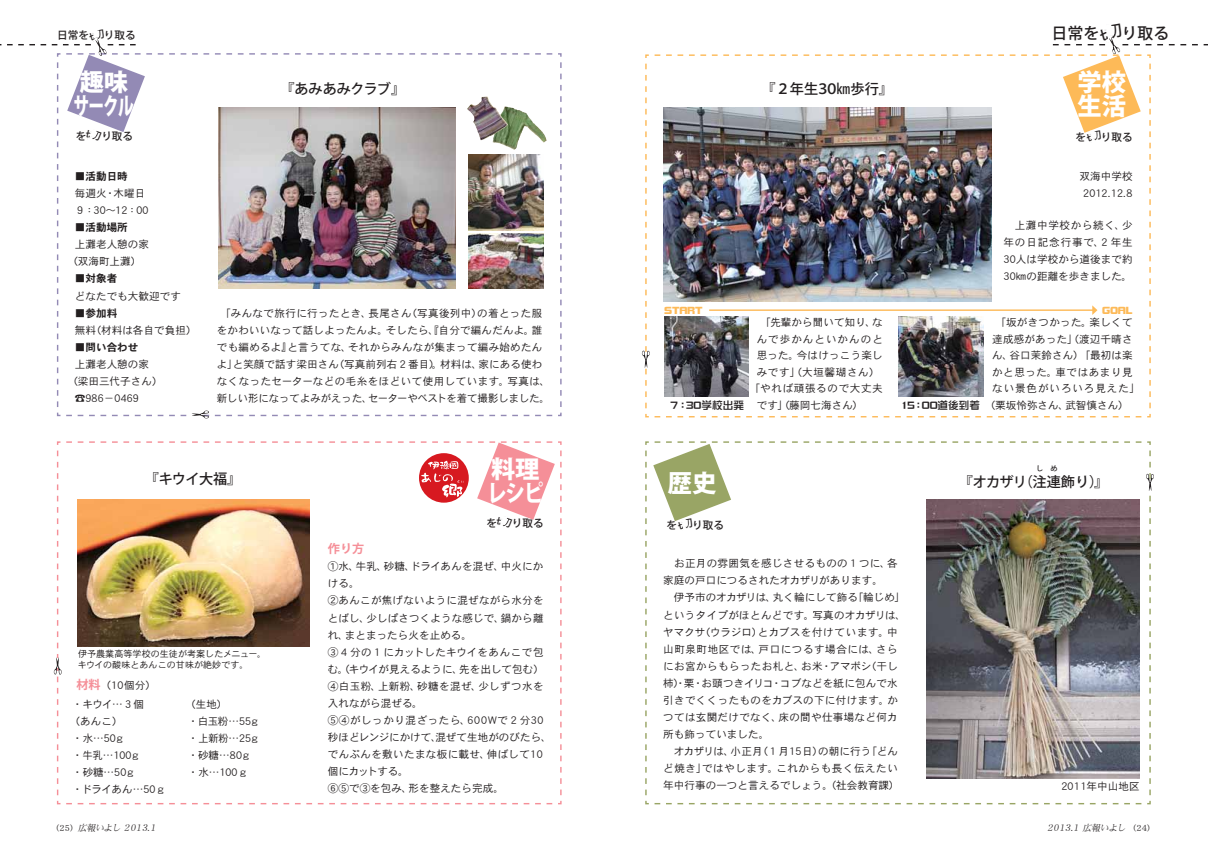
<style>
.page{position:relative;width:1208px;height:859px;background:#fff}
.page>*{position:absolute;margin:0;border:0;box-sizing:border-box;transform-origin:0 0}
.t1{font:24.1px/24.1px "Koz Go Std Heavy 90 msp RKSJ H";letter-spacing:-.03em;color:#fff}
.t2{font:15.8px "Koz Go Std Medium 90 msp RKSJ H";color:#231f20}
.t3{font:14.1px "Koz Go Std Medium 90 msp RKSJ H";letter-spacing:-.03em;color:#231f20}
.t4{font:12.1px "Koz Go Std Bold 90 msp RKSJ H";color:#f58f98}
.t5{font:10.6px/17.1px "DFHS Gothic Std W3 90 msp RKSJ V";letter-spacing:.01em;color:#231f20}
.t6{font:10.6px/17.1px "DFHS Gothic Std W3 90 msp RKSJ V";letter-spacing:-.205em;color:#231f20}
.t7{font:10.6px/17.1px "DFHS Gothic Std W3 90 msp RKSJ V";letter-spacing:-.325em;color:#231f20}
.t8{font:10.6px "Koz Go Std Medium 90 msp RKSJ H";color:#231f20}
.t9{font:10.6px "DFHS Gothic Std W3 90 msp RKSJ V";letter-spacing:.055em;color:#231f20}
.t10{font:10.6px "DFHS Gothic Std W7 90 msp RKSJ V";color:#231f20}
.t11{font:10.6px/18.9px "DFHS Gothic Std W3 90 msp RKSJ V";letter-spacing:-.075em;color:#231f20}
.t12{font:10.6px/17.1px "DFHS Gothic Std W3 90 msp RKSJ V";letter-spacing:-.2em;color:#231f20}
.t13{font:10.6px "DFHS Gothic Std W3 90 msp RKSJ V";letter-spacing:.045em;color:#231f20}
.t14{font:10.6px "DFHS Gothic Std W3 90 msp RKSJ V";letter-spacing:.08em;color:#231f20}
.t15{font:10.6px "DFHS Gothic Std W3 90 msp RKSJ V";letter-spacing:.09em;color:#231f20}
.t16{font:10.6px "DF So Gei Std W5 90 msp RKSJ H";letter-spacing:-.065em;color:#231f20}
.t17{font:10.6px "DFHS Gothic Std W3 90 msp RKSJ V";letter-spacing:-.115em;color:#231f20}
.t18{font:10.6px "DF So Gei Std W5 90 msp RKSJ H";color:#231f20}
.t19{font:10px "DF So Gei Std W9 90 msp RKSJ H";letter-spacing:-.235em;color:#fdba58}
.t20{font:9px/11.1px "DFHS Gothic Std W3 90 msp RKSJ V";color:#231f20}
.t21{font:italic 9px "DFHS Mincho Std W3 90 msp RKSJ V";color:#231f20}
.t22{font:7px "Koz Go Std Medium 90 msp RKSJ H";color:#231f20}
.s1{color:#f58f98}
.s2{font-family:"Koz Min Std Extra Light 90 msp RKSJ V"}
.s3{font-family:"Koz Go Std Bold 90 msp RKSJ H";font-size:12.1px;color:#f58f98}
.s4{font-style:normal;font-size:9.3px}
</style>
<div class="page">
<img style="left:642px;top:37px;width:565px;height:381px">
<svg style="left:645px;top:441px;width:508px;height:364px"></svg>
<img style="left:0;top:39px;width:562px;height:379px">
<svg style="left:54px;top:441px;width:508px;height:364px"></svg>
<p class="t8" style="left:57px;top:29px;width:80px">日常を<span class="s1">　　</span>り取る</p>
<h1 class="t1" style="left:74px;top:71px;width:62px">趣味サークル</h1>
<h3 class="t3" style="left:280px;top:79px;width:126px">『あみあみクラブ』</h3>
<p class="t8" style="left:76px;top:129px;width:59px">を　　り取る</p>
<p class="t10" style="left:75px;top:172px;width:55px">■活動日時</p>
<p class="t5" style="left:75px;top:185px;width:78px">毎週火・木曜日<br>９：３０～１２：００</p>
<p class="t10" style="left:75px;top:223px;width:55px">■活動場所</p>
<p class="t5" style="left:68px;top:236px;width:83px;text-indent:7px">上灘老人憩の家（双海町上灘）</p>
<p class="t10" style="left:75px;top:274px;width:44px">■対象者</p>
<p class="t5" style="left:75px;top:287px;width:108px">どなたでも大歓迎です</p>
<p class="t10" style="left:75px;top:309px;width:44px">■参加料</p>
<p class="t5" style="left:75px;top:321px;width:123px">無料（材料は各自で負担）</p>
<p class="t10" style="left:75px;top:343px;width:65px">■問い合わせ</p>
<p class="t5" style="left:75px;top:355px;width:76px">上灘老人憩の家</p>
<p class="t5" style="left:68px;top:372px;width:97px">（梁田三代子さん）</p>
<p class="t5" style="left:75px;top:389px;width:68px"><span class="s2">☎</span>９８６－０４６９</p>
<p class="t5" style="left:217px;top:304px;width:335px;text-indent:3px">「みんなで旅行に行ったとき、長尾さん（写真後列中）の着とった服をかわいいなって話しよったんよ。そしたら、『自分で編んだんよ。誰でも編めるよ』と言うてな、それからみんなが集まって編み始めたんよ」と笑顔で話す梁田さん（写真前列右２番目）。材料は、家にある使わなくなったセーターなどの毛糸をほどいて使用しています。写真は、新しい形になってよみがえった、セーターやベストを着て撮影しました。</p>
<h3 class="t3" style="left:145px;top:470px;width:98px">『キウイ大福』</h3>
<p class="t20" style="left:78px;top:648px;width:190px">伊予農業高等学校の生徒が考案したメニュー。キウイの酸味とあんこの甘味が絶妙です。</p>
<p class="t11" style="left:72px;top:676px;width:85px;text-indent:4px"><span class="s3">材料</span>（１０個分）・キウイ…３個</p>
<p class="t6" style="left:70px;top:713px;width:98px">（あんこ）<br>・水…５０ｇ<br>・牛乳…１００ｇ<br>・砂糖…５０ｇ<br>・ドライあん…５０ｇ</p>
<p class="t21" style="left:56px;top:823px;width:104px"><span class="s4">(2 5)</span> 広報いよし ２０１３．１</p>
<p class="t7" style="left:185px;top:695px;width:77px">（生地）<br>・白玉粉…５５ｇ・上新粉…２５ｇ・砂糖…８０ｇ・水…１００ｇ</p>
<h1 class="t1" style="left:487px;top:459px;width:58px">料理レシピ</h1>
<p class="t4" style="left:328px;top:540px;width:38px">作り方</p>
<p class="t8" style="left:486px;top:516px;width:59px">を　　り取る</p>
<p class="t5" style="left:328px;top:558px;width:225px">①水、牛乳、砂糖、ドライあんを混ぜ、中火にかける。<br>②あんこが焦げないように混ぜながら水分をとばし、少しぱさつくような感じで、鍋から離れ、まとまったら火を止める。<br>③４分の１にカットしたキウイをあんこで包む。（キウイが見えるように、先を出して包む）<br>④白玉粉、上新粉、砂糖を混ぜ、少しずつ水を入れながら混ぜる。<br>⑤④がしっかり混ざったら、６００Ｗで２分３０秒ほどレンジにかけて、混ぜて生地がのびたら、でんぷんを敷いたまな板に載せ、伸ばして１０個にカットする。<br>⑥⑤で③を包み、形を整えたら完成。</p>
<h3 class="t3" style="left:761px;top:79px;width:133px">『２年生３０㎞歩行』</h3>
<h2 class="t2" style="left:1051px;top:23px;width:119px">日常を　　り取る</h2>
<h1 class="t1" style="left:1077px;top:72px;width:50px">学校生活</h1>
<p class="t8" style="left:1075px;top:130px;width:59px">を　　り取る</p>
<p class="t12" style="left:1079px;top:167px;width:57px">双海中学校<br>２０１２．１２．８</p>
<p class="t5" style="left:1001px;top:217px;width:133px;text-align:justify">　上灘中学校から続く、少年の日記念行事で、２年生３０人は学校から道後まで約３０㎞の距離を歩きました。</p>
<p class="t5" style="left:995px;top:313px;width:139px">「坂がきつかった。楽しくて</p>
<p class="t5" style="left:992px;top:330px;width:142px">達成感があった」（渡辺千晴さ</p>
<p class="t5" style="left:992px;top:347px;width:142px">ん、谷口茉鈴さん）「最初は楽</p>
<p class="t13" style="left:992px;top:366px;width:142px">かと思った。車ではあまり見</p>
<p class="t14" style="left:992px;top:383px;width:149px">ない景色がいろいろ見えた」</p>
<p class="t5" style="left:985px;top:396px;width:145px">（栗坂怜弥さん、武智慎さん）</p>
<p class="t19" style="left:663px;top:306px;width:42px">ＳＴＡＲＴ</p>
<p class="t19" style="left:1101px;top:306px;width:35px">ＧＯＡＬ</p>
<p class="t5" style="left:760px;top:313px;width:124px">「先輩から聞いて知り、な</p>
<p class="t15" style="left:756px;top:333px;width:128px">んで歩かんといかんのと</p>
<p class="t5" style="left:756px;top:347px;width:128px">思った。今はけっこう楽し</p>
<p class="t9" style="left:756px;top:366px;width:124px">みです」（大垣馨瑚さん）</p>
<p class="t9" style="left:749px;top:383px;width:135px">「やれば頑張るので大丈夫</p>
<p class="t5" style="left:756px;top:396px;width:108px">です」（藤岡七海さん）</p>
<p class="t18" style="left:668px;top:399px;width:77px">７：３０学校出発</p>
<p class="t16" style="left:898px;top:399px;width:83px">１５：００道後到着</p>
<h1 class="t1" style="left:668px;top:472px;width:50px">歴史</h1>
<p class="t8" style="left:666px;top:518px;width:59px">を<span class="s1">　　</span>り取る</p>
<p class="t5" style="left:663px;top:555px;width:244px">　お正月の雰囲気を感じさせるものの１つに、各家庭の戸口につるされたオカザリがあります。<br>　伊予市のオカザリは、丸く輪にして飾る「輪じめ」というタイプがほとんどです。写真のオカザリは、ヤマクサ（ウラジロ）とカブスを付けています。中山町泉町地区では、戸口につるす場合には、さらにお宮からもらったお札と、お米・アマボシ（干し柿）・栗・お頭つきイリコ・コブなどを紙に包んで水引きでくくったものをカブスの下に付けます。かつては玄関だけでなく、床の間や仕事場など何カ所も飾っていました。<br>　オカザリは、小正月（１月１５日）の朝に行う「どんど焼き」ではやします。これからも長く伝えたい年中行事の一つと言えるでしょう。（社会教育課）</p>
<p class="t22" style="left:1036px;top:464px;width:23px">し め</p>
<h3 class="t3" style="left:958px;top:473px;width:151px">『オカザリ（注連飾り）』</h3>
<p class="t17" style="left:1059px;top:780px;width:82px">２０１１年中山地区</p>
<p class="t21" style="left:1045px;top:823px;width:106px">２０１３．１ 広報いよし <span class="s4">( 24)</span></p>
</div>
